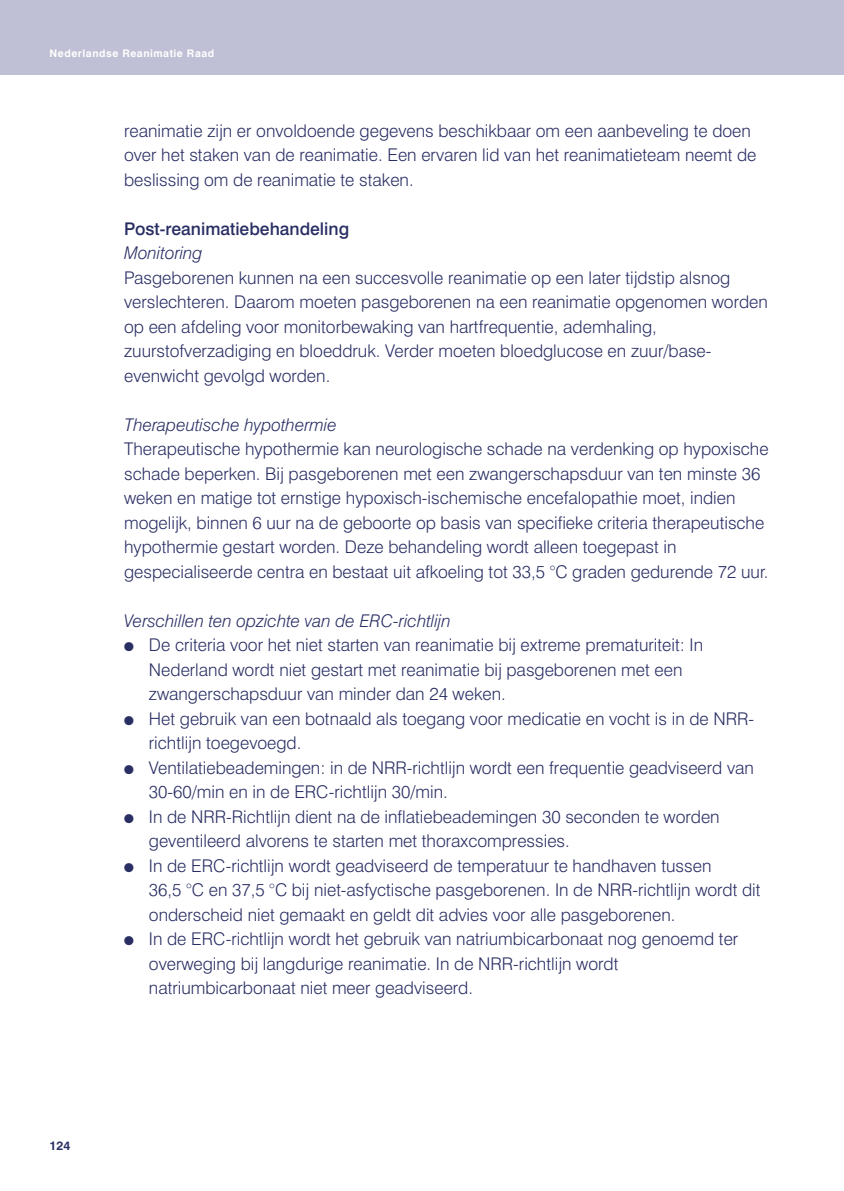
<style>
.page{position:relative;width:844px;height:1191px;background:#fff}
.page>*{position:absolute;margin:0;border:0;box-sizing:border-box;transform-origin:0 0}
.t1{font:300 17.5px/24.5px "Swiss 721 BT";color:#292e63}
.t2{font:italic 300 17.5px "Swiss 721 BT";color:#292e63}
.t3{font:500 17.5px "Swiss 721 BT";color:#292e63}
.t4{font:700 12.25px "Swiss 721 BT";color:#292e63}
.t5{font:700 10.5px "Swiss 721 BT";letter-spacing:.05em;color:#fff}
.s1{font-family:"Monotype Sorts";font-weight:400;font-size:12.25px}
</style>
<div class="page">
<div style="left:0;top:0;width:843px;height:75px;background:#bfbfd5"></div>
<p class="t5" style="left:50px;top:50px;width:166px">Nederlandse Reanimatie Raad</p>
<p class="t1" style="left:124px;top:120px;width:633px">reanimatie zijn er onvoldoende gegevens beschikbaar om een aanbeveling te doen over het staken van de reanimatie. Een ervaren lid van het reanimatieteam neemt de beslissing om de reanimatie te staken.</p>
<p class="t3" style="left:124px;top:222px;width:226px">Post-reanimatiebehandeling</p>
<p class="t2" style="left:124px;top:246px;width:80px">Monitoring</p>
<p class="t1" style="left:124px;top:267px;width:645px">Pasgeborenen kunnen na een succesvolle reanimatie op een later tijdstip alsnog verslechteren. Daarom moeten pasgeborenen na een reanimatie opgenomen worden op een afdeling voor monitorbewaking van hartfrequentie, ademhaling, zuurstofverzadiging en bloeddruk. Verder moeten bloedglucose en zuur/base&shy;evenwicht gevolgd worden.</p>
<p class="t2" style="left:124px;top:418px;width:214px">Therapeutische hypothermie</p>
<p class="t1" style="left:124px;top:438px;width:646px">Therapeutische hypothermie kan neurologische schade na verdenking op hypoxische schade beperken. Bij pasgeborenen met een zwangerschapsduur van ten minste 36 weken en matige tot ernstige hypoxisch-ischemische encefalopathie moet, indien mogelijk, binnen 6 uur na de geboorte op basis van specifieke criteria therapeutische hypothermie gestart worden. Deze behandeling wordt alleen toegepast in gespecialiseerde centra en bestaat uit afkoeling tot 33,5 °C graden gedurende 72 uur.</p>
<p class="t2" style="left:124px;top:614px;width:328px">Verschillen ten opzichte van de ERC-richtlijn</p>
<p class="t1" style="left:124px;top:634px;width:580px"><span class="s1">l</span> De criteria voor het niet starten van reanimatie bij extreme prematuriteit: In</p>
<p class="t1" style="left:149px;top:659px;width:535px">Nederland wordt niet gestart met reanimatie bij pasgeborenen met een</p>
<p class="t1" style="left:149px;top:683px;width:358px">zwangerschapsduur van minder dan 24 weken.</p>
<p class="t1" style="left:124px;top:708px;width:631px"><span class="s1">l</span> Het gebruik van een botnaald als toegang voor medicatie en vocht is in de NRR-</p>
<p class="t1" style="left:149px;top:732px;width:154px">richtlijn toegevoegd.</p>
<p class="t1" style="left:124px;top:757px;width:631px"><span class="s1">l</span> Ventilatiebeademingen: in de NRR-richtlijn wordt een frequentie geadviseerd van</p>
<p class="t1" style="left:149px;top:781px;width:300px">30-60/min en in de ERC-richtlijn 30/min.</p>
<p class="t1" style="left:124px;top:806px;width:597px"><span class="s1">l</span> In de NRR-Richtlijn dient na de inflatiebeademingen 30 seconden te worden</p>
<p class="t1" style="left:149px;top:830px;width:422px">geventileerd alvorens te starten met thoraxcompressies.</p>
<p class="t1" style="left:124px;top:855px;width:588px"><span class="s1">l</span> In de ERC-richtlijn wordt geadviseerd de temperatuur te handhaven tussen</p>
<p class="t1" style="left:149px;top:879px;width:613px">36,5 °C en 37,5 °C bij niet-asfyctische pasgeborenen. In de NRR-richtlijn wordt dit</p>
<p class="t1" style="left:149px;top:904px;width:528px">onderscheid niet gemaakt en geldt dit advies voor alle pasgeborenen.</p>
<p class="t1" style="left:124px;top:928px;width:615px"><span class="s1">l</span> In de ERC-richtlijn wordt het gebruik van natriumbicarbonaat nog genoemd ter</p>
<p class="t1" style="left:149px;top:953px;width:471px">overweging bij langdurige reanimatie. In de NRR-richtlijn wordt</p>
<p class="t1" style="left:149px;top:977px;width:325px">natriumbicarbonaat niet meer geadviseerd.</p>
<p class="t4" style="left:50px;top:1141px;width:22px">124</p>
</div>
